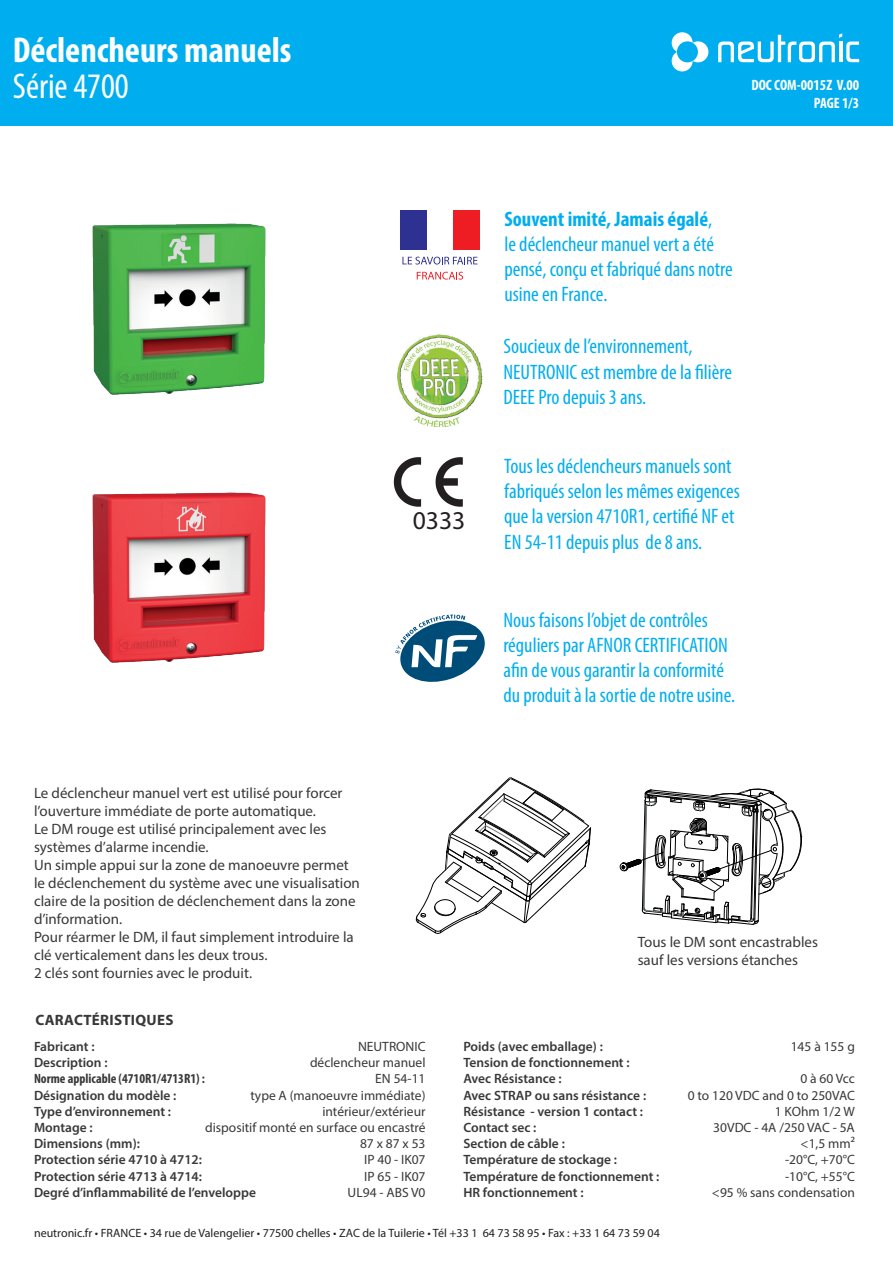
<style>
.page{position:relative;width:893px;height:1263px;background:#fff}
.page>*{position:absolute;margin:0;border:0;box-sizing:border-box;transform-origin:0 0}
.t1{font:700 condensed 36px "Myriad Pro";color:#fff}
.t2{font:condensed 36px "Myriad Pro";color:#fff}
.t3{font:25.65px "Times";color:#231f20}
.t4{font:condensed 21px/25.2px "Myriad Pro";color:#00aeef}
.t5{font:15px/18px "Myriad Pro";color:#383839}
.t6{font:700 condensed 15px/18px "Myriad Pro";color:#fff;text-align:right}
.t7{font:700 15px "Myriad Pro";letter-spacing:.02em;color:#383839}
.t8{font:600 13.5px/16.2px "Myriad Pro";color:#383839}
.t9{font:13.5px "Myriad Pro";color:#383839}
.t10{font:700 condensed 13.5px "Myriad Pro";color:#383839}
.t11{font:12px "Myriad Pro";color:#231f20}
.s1{font-weight:700}
</style>
<div class="page">
<div style="left:0;top:0;width:893px;height:126px;background:#00aeef"></div>
<svg style="left:718px;top:33px;width:141px;height:29px"></svg>
<svg style="left:671px;top:32px;width:37px;height:40px"></svg>
<svg style="left:436px;top:457px;width:27px;height:50px"></svg>
<svg style="left:394px;top:457px;width:27px;height:50px"></svg>
<svg style="left:395px;top:615px;width:90px;height:67px"></svg>
<div style="left:400px;top:210px;width:27px;height:39px;background:#2e3092"></div>
<div style="left:453px;top:210px;width:27px;height:39px;background:#ee1d23"></div>
<svg style="left:402px;top:257px;width:75px;height:7px"></svg>
<svg style="left:417px;top:272px;width:46px;height:8px"></svg>
<svg style="left:416px;top:777px;width:175px;height:157px"></svg>
<svg style="left:619px;top:788px;width:183px;height:137px"></svg>
<img style="left:398px;top:334px;width:84px;height:92px">
<img style="left:92px;top:492px;width:174px;height:171px">
<img style="left:92px;top:223px;width:174px;height:172px">
<h1 class="t1" style="left:13px;top:28px;width:280px">Déclencheurs manuels</h1>
<h1 class="t2" style="left:13px;top:65px;width:118px">Série 4700</h1>
<p class="t5" style="left:34px;top:783px;width:327px">Le déclencheur manuel vert est utilisé pour forcer l’ouverture immédiate de porte automatique.<br>Le DM rouge est utilisé principalement avec les systèmes d’alarme incendie.<br>Un simple appui sur la zone de manoeuvre permet le déclenchement du système avec une visualisation claire de la position de déclenchement dans la zone d’information.<br>Pour réarmer le DM, il faut simplement introduire la clé verticalement dans les deux trous.<br>2 clés sont fournies avec le produit.</p>
<p class="t7" style="left:35px;top:1010px;width:140px">CARACTÉRISTIQUES</p>
<p class="t6" style="left:751px;top:76px;width:109px">DOC COM-0015Z V.00<br>PAGE 1/3</p>
<h2 class="t3" style="left:413px;top:505px;width:54px">0333</h2>
<h3 class="t4" style="left:504px;top:206px;width:230px"><span class="s1">Souvent imité, Jamais égalé</span>,<br>le déclencheur manuel vert a été pensé, conçu et fabriqué dans notre usine en France.</h3>
<h3 class="t4" style="left:503px;top:334px;width:230px">Soucieux de l’environnement,<br>NEUTRONIC est membre de la filière<br>DEEE Pro depuis 3 ans.</h3>
<h3 class="t4" style="left:504px;top:453px;width:237px">Tous les déclencheurs manuels sont fabriqués selon les mêmes exigences que la version 4710R1, certifié NF et EN 54-11 depuis plus de 8 ans.</h3>
<h3 class="t4" style="left:503px;top:607px;width:233px">Nous faisons l’objet de contrôles réguliers par AFNOR CERTIFICATION afin de vous garantir la conformité du produit à la sortie de notre usine.</h3>
<p class="t5" style="left:638px;top:932px;width:182px">Tous le DM sont encastrables sauf les versions étanches</p>
<p class="t8" style="left:34px;top:1038px;width:62px">Fabricant :</p>
<p class="t9" style="left:358px;top:1038px;width:69px">NEUTRONIC</p>
<p class="t8" style="left:34px;top:1054px;width:75px">Description :</p>
<p class="t9" style="left:310px;top:1054px;width:117px">déclencheur manuel</p>
<p class="t10" style="left:34px;top:1070px;width:172px">Norme applicable (4710R1/4713R1) :</p>
<p class="t9" style="left:375px;top:1070px;width:52px">EN 54-11</p>
<p class="t8" style="left:34px;top:1087px;width:144px">Désignation du modèle :</p>
<p class="t9" style="left:250px;top:1087px;width:177px">type A (manoeuvre immédiate)</p>
<p class="t8" style="left:34px;top:1103px;width:139px">Type d’environnement :</p>
<p class="t9" style="left:322px;top:1103px;width:105px">intérieur/extérieur</p>
<p class="t8" style="left:34px;top:1119px;width:60px">Montage :</p>
<p class="t9" style="left:205px;top:1119px;width:222px">dispositif monté en surface ou encastré</p>
<p class="t8" style="left:34px;top:1135px;width:107px">Dimensions (mm):</p>
<p class="t9" style="left:360px;top:1135px;width:67px">87 x 87 x 53</p>
<p class="t8" style="left:34px;top:1151px;width:170px">Protection série 4710 à 4712:</p>
<p class="t9" style="left:364px;top:1151px;width:63px">IP 40 - IK07</p>
<p class="t8" style="left:34px;top:1168px;width:170px">Protection série 4713 à 4714:</p>
<p class="t9" style="left:364px;top:1168px;width:63px">IP 65 - IK07</p>
<p class="t8" style="left:34px;top:1184px;width:223px">Degré d’inflammabilité de l’enveloppe</p>
<p class="t9" style="left:348px;top:1184px;width:79px">UL94 - ABS V0</p>
<p class="t8" style="left:463px;top:1038px;width:141px">Poids (avec emballage) :</p>
<p class="t9" style="left:791px;top:1038px;width:66px">145 à 155 g</p>
<p class="t8" style="left:463px;top:1054px;width:168px">Tension de fonctionnement :<br>Avec Résistance :</p>
<p class="t9" style="left:800px;top:1070px;width:56px">0 à 60 Vcc</p>
<p class="t8" style="left:463px;top:1087px;width:184px">Avec STRAP ou sans résistance :</p>
<p class="t9" style="left:688px;top:1087px;width:169px">0 to 120 VDC and 0 to 250VAC</p>
<p class="t8" style="left:463px;top:1103px;width:181px">Résistance - version 1 contact :</p>
<p class="t9" style="left:775px;top:1103px;width:82px">1 KOhm 1/2 W</p>
<p class="t8" style="left:463px;top:1119px;width:75px">Contact sec :</p>
<p class="t9" style="left:713px;top:1119px;width:143px">30VDC - 4A /250 VAC - 5A</p>
<p class="t8" style="left:463px;top:1135px;width:103px">Section de câble :</p>
<p class="t9" style="left:801px;top:1135px;width:56px">&lt;1,5 mm²</p>
<p class="t8" style="left:463px;top:1151px;width:155px">Température de stockage :</p>
<p class="t9" style="left:785px;top:1151px;width:71px">-20°C, +70°C</p>
<p class="t8" style="left:463px;top:1168px;width:198px">Température de fonctionnement :</p>
<p class="t9" style="left:785px;top:1168px;width:71px">-10°C, +55°C</p>
<p class="t8" style="left:463px;top:1184px;width:122px">HR fonctionnement :</p>
<p class="t9" style="left:712px;top:1184px;width:144px">&lt;95 % sans condensation</p>
<p class="t11" style="left:34px;top:1226px;width:627px">neutronic.fr • FRANCE • 34 rue de Valengelier • 77500 chelles • ZAC de la Tuilerie • Tél +33 1 64 73 58 95 • Fax : +33 1 64 73 59 04</p>
</div>
